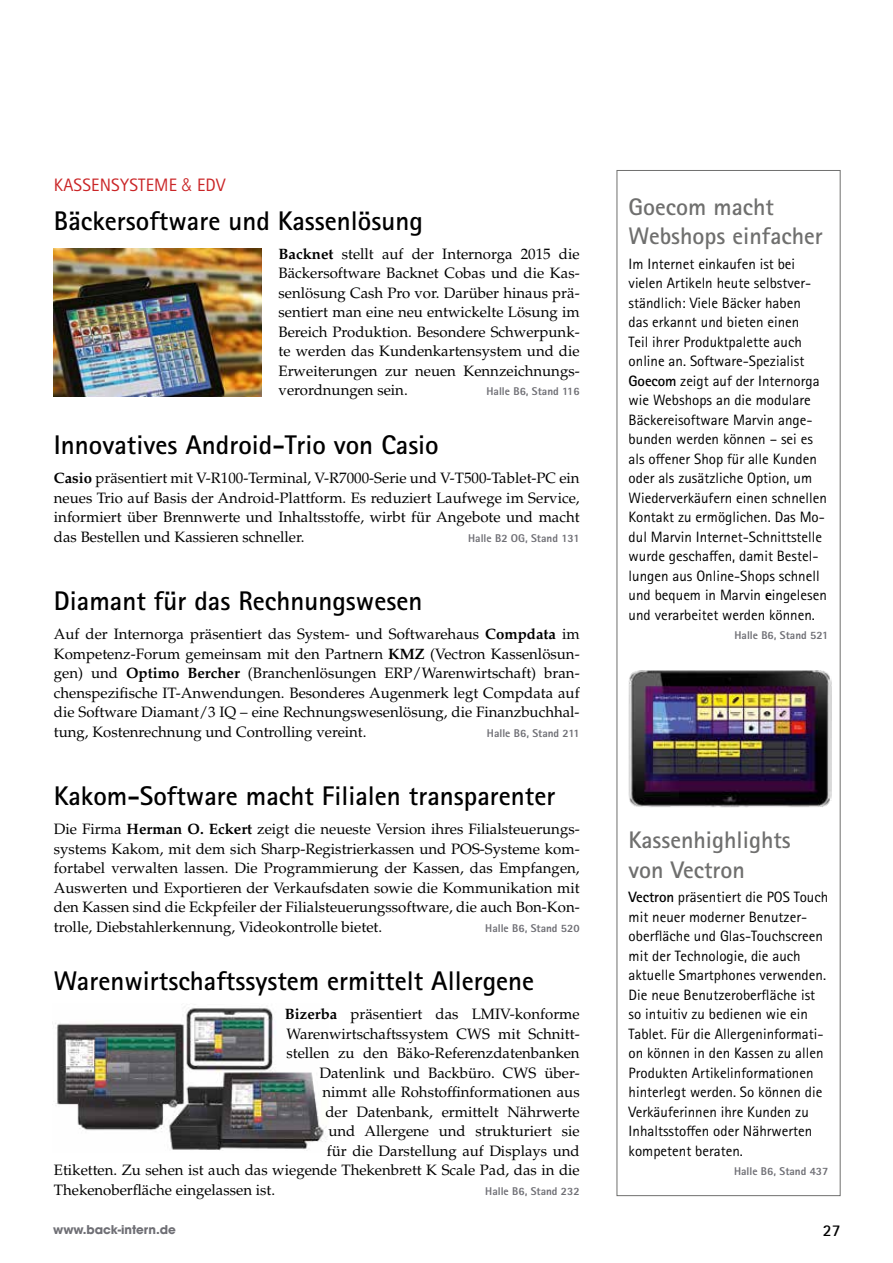
<style>
.page{position:relative;width:893px;height:1263px;background:#fff}
.page>*{position:absolute;margin:0;border:0;box-sizing:border-box;transform-origin:0 0}
.t1{font:700 27px "Rotis Sans Serif Std";color:#000}
.t2{font:700 24px/29.2px "Rotis Sans Serif Std";color:#6f6f6e}
.t3{font:18px "Rotis Sans Serif Std";letter-spacing:.01em;color:#ca2527}
.t4{font:700 16.5px "Rotis Sans Serif Std";color:#000}
.t5{font:15px/19.5px "Palatino LT Std";color:#000;text-align:justify}
.t6{font:15px/19.5px "Rotis Sans Serif Std";color:#000}
.t7{font:700 12px "ITC Avant Garde Std";color:#6f6f75}
.t8{font:800 11.25px "Rotis Sans Serif Std";color:#6f6f75}
.s1{font-family:"Helvetica Neue LT Pro";font-weight:300;font-stretch:condensed}
.s2{font-weight:700}
.s3{font-weight:800}
</style>
<div class="page">
<img style="left:52px;top:1006px;width:275px;height:145px">
<img style="left:54px;top:248px;width:208px;height:149px">
<img style="left:628px;top:670px;width:203px;height:138px">
<p class="t3" style="left:54px;top:174px;width:173px">KASSENSYSTEME <span class="s1">&amp;</span> EDV</p>
<h1 class="t1" style="left:54px;top:203px;width:370px">Bäckersoftware und Kassenlösung</h1>
<p class="t5" style="left:279px;top:244px;width:303px"><span class="s2">Backnet</span> stellt auf der Internorga 2015 die Bäckersoftware Backnet Cobas und die Kas&shy;senlösung Cash Pro vor. Darüber hinaus prä&shy;sentiert man eine neu entwickelte Lösung im Bereich Produktion. Besondere Schwerpunk&shy;te werden das Kundenkartensystem und die Erweiterungen zur neuen Kennzeichnungs&shy;verordnungen sein.</p>
<p class="t8" style="left:487px;top:384px;width:95px">Halle B6, Stand 116</p>
<h1 class="t1" style="left:54px;top:428px;width:386px">Innovatives Android-Trio von Casio</h1>
<p class="t5" style="left:54px;top:468px;width:527px"><span class="s2">Casio</span> präsentiert mit V-R100-Terminal, V-R7000-Serie und V-T500-Tablet-PC ein neues Trio auf Basis der Android-Plattform. Es reduziert Laufwege im Service, informiert über Brennwerte und Inhaltsstoffe, wirbt für Angebote und macht das Bestellen und Kassieren schneller.</p>
<p class="t8" style="left:468px;top:531px;width:113px">Halle B2 OG, Stand 131</p>
<h1 class="t1" style="left:54px;top:584px;width:370px">Diamant für das Rechnungswesen</h1>
<p class="t5" style="left:54px;top:624px;width:527px">Auf der Internorga präsentiert das System- und Softwarehaus <span class="s2">Compdata</span> im Kompetenz-Forum gemeinsam mit den Partnern <span class="s2">KMZ</span> (Vectron Kassenlösun&shy;gen) und <span class="s2">Optimo Bercher</span> (Branchenlösungen ERP/Warenwirtschaft) bran&shy;chenspezifische IT-Anwendungen. Besonderes Augenmerk legt Compdata auf die Software Diamant/3 IQ – eine Rechnungswesenlösung, die Finanzbuchhal&shy;tung, Kostenrechnung und Controlling vereint.</p>
<p class="t8" style="left:487px;top:726px;width:94px">Halle B6, Stand 211</p>
<h1 class="t1" style="left:54px;top:779px;width:503px">Kakom-Software macht Filialen transparenter</h1>
<p class="t5" style="left:54px;top:819px;width:527px">Die Firma <span class="s2">Herman O. Eckert</span> zeigt die neueste Version ihres Filialsteuerungs&shy;systems Kakom, mit dem sich Sharp-Registrierkassen und POS-Systeme kom&shy;fortabel verwalten lassen. Die Programmierung der Kassen, das Empfangen, Auswerten und Exportieren der Verkaufsdaten sowie die Kommunikation mit den Kassen sind die Eckpfeiler der Filialsteuerungssoftware, die auch Bon-Kon&shy;trolle, Diebstahlerkennung, Videokontrolle bietet.</p>
<p class="t8" style="left:485px;top:921px;width:96px">Halle B6, Stand 520</p>
<h1 class="t1" style="left:54px;top:964px;width:482px">Warenwirtschaftssystem ermittelt Allergene</h1>
<p class="t5" style="left:285px;top:1005px;width:296px"><span class="s2">Bizerba</span> präsentiert das LMIV-konforme</p>
<p class="t5" style="left:286px;top:1024px;width:295px">Warenwirtschaftssystem CWS mit Schnitt-</p>
<p class="t5" style="left:286px;top:1044px;width:295px">stellen zu den Bäko-Referenzdatenbanken</p>
<p class="t5" style="left:319px;top:1063px;width:262px">Datenlink und Backbüro. CWS über-</p>
<p class="t5" style="left:322px;top:1083px;width:259px">nimmt alle Rohstoffinformationen aus</p>
<p class="t5" style="left:325px;top:1102px;width:256px">der Datenbank, ermittelt Nährwerte</p>
<p class="t5" style="left:328px;top:1122px;width:253px">und Allergene und strukturiert sie</p>
<p class="t5" style="left:327px;top:1141px;width:254px">für die Darstellung auf Displays und</p>
<p class="t5" style="left:54px;top:1161px;width:527px">Etiketten. Zu sehen ist auch das wiegende Thekenbrett K Scale Pad, das in die</p>
<p class="t5" style="left:54px;top:1180px;width:223px">Thekenoberfläche eingelassen ist.</p>
<p class="t8" style="left:485px;top:1184px;width:96px">Halle B6, Stand 232</p>
<h2 class="t2" style="left:629px;top:192px;width:196px">Goecom macht<br>Webshops einfacher</h2>
<p class="t6" style="left:629px;top:254px;width:200px">Im Internet einkaufen ist bei vielen Artikeln heute selbstver&shy;ständlich: Viele Bäcker haben<br>das erkannt und bieten einen<br>Teil ihrer Produktpalette auch online an. Software-Spezialist<br><span class="s2">Goecom</span> zeigt auf der Internorga wie Webshops an die modulare<br>Bäckereisoftware Marvin ange&shy;bunden werden können – sei es als offener Shop für alle Kunden oder als zusätzliche Option, um<br>Wiederverkäufern einen schnellen<br>Kontakt zu ermöglichen. Das Mo&shy;dul Marvin Internet-Schnittstelle wurde geschaffen, damit Bestel&shy;lungen aus Online-Shops schnell und bequem in Marvin <span class="s3">e</span>ingelesen und verarbeitet werden können.</p>
<p class="t8" style="left:734px;top:628px;width:95px">Halle B6, Stand 521</p>
<h2 class="t2" style="left:629px;top:825px;width:164px">Kassenhighlights von Vectron</h2>
<p class="t6" style="left:629px;top:888px;width:201px"><span class="s2">Vectron</span> präsentiert die POS Touch mit neuer moderner Benutzer&shy;oberfläche und Glas-Touchscreen mit der Technologie, die auch aktuelle Smartphones verwenden.<br>Die neue Benutzeroberfläche ist so intuitiv zu bedienen wie ein<br>Tablet. Für die Allergeninformati&shy;on können in den Kassen zu allen<br>Produkten Artikelinformationen hinterlegt werden. So können die<br>Verkäuferinnen ihre Kunden zu<br>Inhaltsstoffen oder Nährwerten kompetent beraten.</p>
<p class="t8" style="left:734px;top:1164px;width:96px">Halle B6, Stand 437</p>
<p class="t7" style="left:53px;top:1221px;width:124px">www.back-intern.de</p>
<p class="t4" style="left:823px;top:1220px;width:19px">27</p>
</div>
